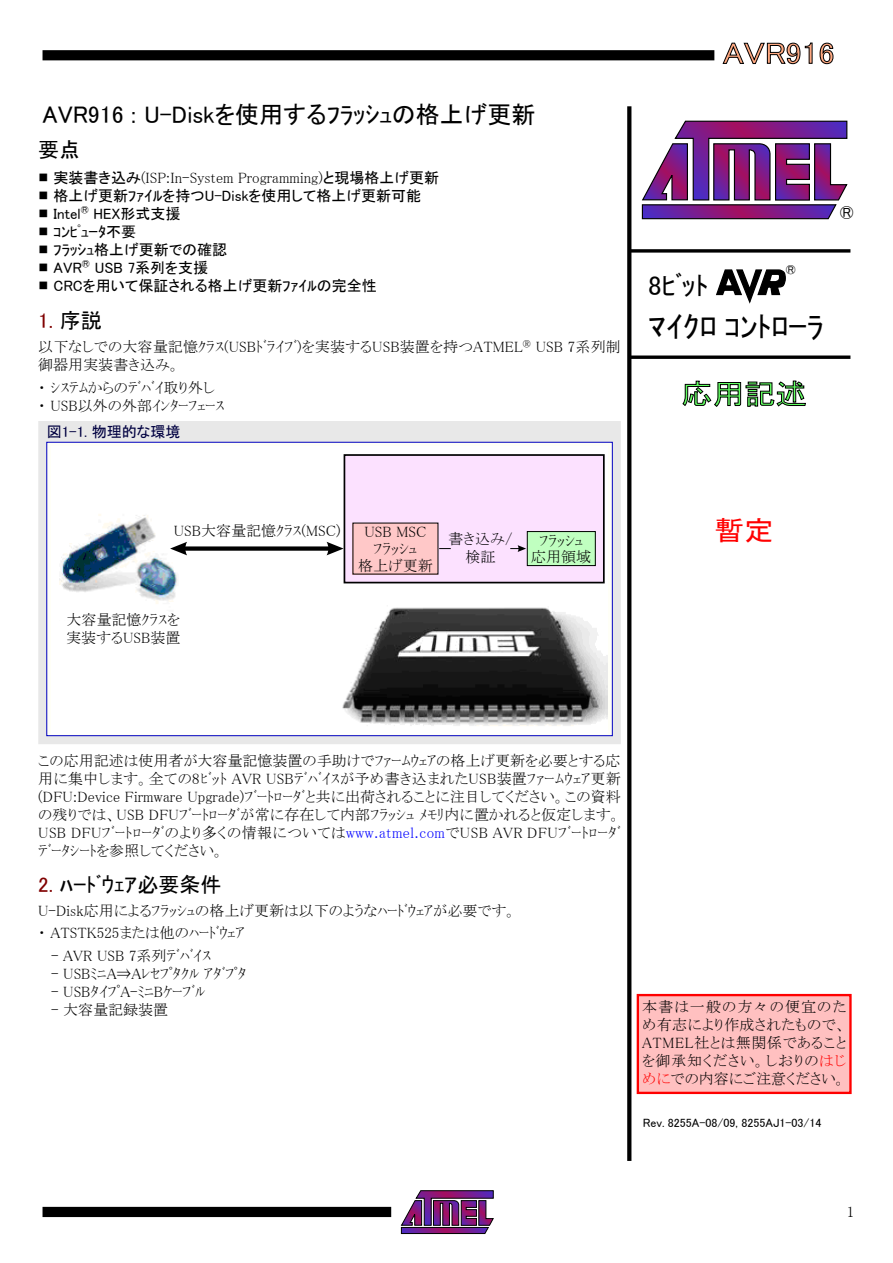
<style>
.page{position:relative;width:893px;height:1263px;background:#fff}
.page>*{position:absolute;margin:0;border:0;box-sizing:border-box;transform-origin:0 0}
.t1{font:30px "MS P Gothic";color:#000}
.t2{font:30px "MS P Gothic";color:#ffa880;scale:1.1 1}
.t3{font:28.5px "MS P Gothic";color:#60ff60;scale:1.1 1}
.t4{font:27px "MS P Gothic";color:#000}
.t5{font:27px "MS P Gothic";color:#f00;scale:1.1 1}
.t6{font:24px "MS P Gothic";color:#000}
.t7{font:21px "MS P Gothic";color:#000}
.t8{font:21px "MS P Gothic";color:#800000}
.t9{font:15px/18px "MS P Mincho";color:#000}
.t10{font:15px "MS P Gothic";color:#000}
.t11{font:15px "MS P Gothic";color:#000040}
.t12{font:12px "MS P Gothic";color:#000}
.s1{font-family:"MS P Gothic";font-size:10.5px}
.s2{font-family:"MS P Gothic"}
.s3{font-size:10.5px}
.s4{color:#000}
.s5{color:#00f}
.s6{color:#800000}
.s7{color:#f00}
</style>
<div class="page">
<svg style="left:641px;top:120px;width:207px;height:100px"></svg>
<svg style="left:716px;top:269px;width:70px;height:35px"></svg>
<svg style="left:631px;top:355px;width:219px;height:4px"></svg>
<svg style="left:631px;top:249px;width:219px;height:4px"></svg>
<svg style="left:627px;top:106px;width:4px;height:1055px;background:#0e0e0e"></svg>
<svg style="left:682px;top:381px;width:124px;height:26px"></svg>
<svg style="left:401px;top:1190px;width:93px;height:44px"></svg>
<div style="left:43px;top:1207px;width:348px;height:10px;background:#000"></div>
<div style="left:43px;top:50px;width:671px;height:10px;background:#000"></div>
<svg style="left:723px;top:43px;width:89px;height:21px"></svg>
<svg style="left:820px;top:43px;width:13px;height:21px"></svg>
<div style="left:638px;top:995px;width:212px;height:98px;background:#ffc0c0"></div>
<div style="left:637px;top:994px;width:215px;height:100px;border:2px solid #f00"></div>
<div style="left:38px;top:421px;width:583px;height:323px;background:#e8e8e8"></div>
<div style="left:47px;top:442px;width:565px;height:294px;background:#fff"></div>
<div style="left:46px;top:442px;width:567px;height:294px;border:1px solid #0000c0"></div>
<img style="left:59px;top:454px;width:548px;height:272px">
<div style="left:55px;top:621px;width:128px;height:30px;background:#fff"></div>
<div style="left:174px;top:506px;width:175px;height:47px;background:#fff"></div>
<div style="left:344px;top:455px;width:260px;height:128px;background:#fce1ff"></div>
<div style="left:344px;top:454px;width:261px;height:129px;border:2px solid #000"></div>
<div style="left:353px;top:523px;width:85px;height:51px;background:#ffc8c8"></div>
<div style="left:527px;top:531px;width:68px;height:35px;background:#c0ffc0"></div>
<div style="left:527px;top:531px;width:69px;height:35px;border:1px solid #000"></div>
<svg style="left:510px;top:545px;width:16px;height:7px"></svg>
<svg style="left:439px;top:548px;width:12px;height:1px"></svg>
<div style="left:179px;top:546px;width:157px;height:5px;background:#000"></div>
<svg style="left:327px;top:542px;width:17px;height:13px"></svg>
<svg style="left:170px;top:542px;width:17px;height:13px"></svg>
<h3 class="t6" style="left:43px;top:103px;width:494px">AVR916 : U-Diskを使用するﾌﾗｯｼｭの格上げ更新</h3>
<h3 class="t7" style="left:38px;top:139px;width:43px">要点</h3>
<p class="t9" style="left:38px;top:168px;width:402px"><span class="s1">■</span> <span class="s2">実装書き込み</span>(ISP:In-System Programming)<span class="s2">と現場格上げ更新</span></p>
<p class="t10" style="left:38px;top:188px;width:384px"><span class="s3">■</span> 格上げ更新ﾌｧｲﾙを持つU-Diskを使用して格上げ更新可能</p>
<p class="t10" style="left:38px;top:206px;width:144px"><span class="s3">■</span> Intel<sup>®</sup> HEX形式支援</p>
<p class="t10" style="left:38px;top:224px;width:99px"><span class="s3">■</span> ｺﾝﾋﾟｭｰﾀ不要</p>
<p class="t10" style="left:38px;top:242px;width:191px"><span class="s3">■</span> ﾌﾗｯｼｭ格上げ更新での確認</p>
<p class="t10" style="left:38px;top:260px;width:171px"><span class="s3">■</span> AVR<sup>®</sup> USB 7系列を支援</p>
<p class="t10" style="left:38px;top:278px;width:340px"><span class="s3">■</span> CRCを用いて保証される格上げ更新ﾌｧｲﾙの完全性</p>
<h3 class="t8" style="left:38px;top:310px;width:65px">1. <span class="s4">序説</span></h3>
<p class="t9" style="left:38px;top:338px;width:584px">以下なしでの大容量記憶ｸﾗｽ(USBﾄﾞﾗｲﾌﾞ)を実装するUSB装置を持つATMEL<sup>®</sup> USB 7系列制御器用実装書き込み。</p>
<p class="t9" style="left:38px;top:379px;width:188px">・ ｼｽﾃﾑからのﾃﾞﾊﾞｲ取り外し・ USB以外の外部ｲﾝﾀｰﾌｪｰｽ</p>
<p class="t11" style="left:47px;top:424px;width:135px">図1-1. 物理的な環境</p>
<h1 class="t2" style="left:723px;top:38px;width:103px">AVR916</h1>
<h3 class="t7" style="left:840px;top:202px;width:16px">®</h3>
<p class="t10" style="left:786px;top:262px;width:12px">®</p>
<h3 class="t4" style="left:648px;top:271px;width:62px">8ﾋﾞｯﾄ</h3>
<h1 class="t1" style="left:648px;top:311px;width:177px">ﾏｲｸﾛ ｺﾝﾄﾛｰﾗ</h1>
<h2 class="t3" style="left:681px;top:379px;width:116px">応用記述</h2>
<p class="t9" style="left:174px;top:521px;width:168px">USB大容量記憶ｸﾗｽ(MSC)</p>
<p class="t9" style="left:66px;top:611px;width:116px">大容量記憶ｸﾗｽを実装するUSB装置</p>
<p class="t9" style="left:358px;top:523px;width:76px;line-height:17.2px;text-align:center">USB MSCﾌﾗｯｼｭ<br>格上げ更新</p>
<p class="t9" style="left:531px;top:532px;width:61px;line-height:16.5px;text-align:center">ﾌﾗｯｼｭ応用領域</p>
<p class="t9" style="left:448px;top:530px;width:66px;text-align:center">書き込み/検証</p>
<h3 class="t5" style="left:714px;top:517px;width:56px">暫定</h3>
<p class="t9" style="left:38px;top:751px;width:584px;text-align:justify">この応用記述は使用者が大容量記憶装置の手助けでﾌｧｰﾑｳｪｱの格上げ更新を必要とする応用に集中します。全ての8ﾋﾞｯﾄ AVR USBﾃﾞﾊﾞｲｽが予め書き込まれたUSB装置ﾌｧｰﾑｳｪｱ更新(DFU:Device Firmware Upgrade)ﾌﾞｰﾄﾛｰﾀﾞと共に出荷されることに注目してください。この資料の残りでは、USB DFUﾌﾞｰﾄﾛｰﾀﾞが常に存在して内部ﾌﾗｯｼｭ ﾒﾓﾘ内に置かれると仮定します。USB DFUﾌﾞｰﾄﾛｰﾀﾞのより多くの情報については<span class="s5">www.atmel.com</span>でUSB AVR DFUﾌﾞｰﾄﾛｰﾀﾞﾃﾞｰﾀｼｰﾄを参照してください。</p>
<h3 class="t7" style="left:38px;top:873px;width:185px"><span class="s6">2.</span> ﾊｰﾄﾞｳｪｱ必要条件</h3>
<p class="t9" style="left:38px;top:899px;width:480px;line-height:22.5px">U-Disk応用によるﾌﾗｯｼｭの格上げ更新は以下のようなﾊｰﾄﾞｳｪｱが必要です。・ ATSTK525または他のﾊｰﾄﾞｳｪｱ</p>
<p class="t9" style="left:51px;top:946px;width:161px">- AVR USB 7系列ﾃﾞﾊﾞｲｽ</p>
<p class="t9" style="left:51px;top:964px;width:197px">- USBﾐﾆA⇒Aﾚｾﾌﾟﾀｸﾙ ｱﾀﾞﾌﾟﾀ</p>
<p class="t9" style="left:51px;top:982px;width:156px">- USBﾀｲﾌﾟA-ﾐﾆBｹｰﾌﾞﾙ</p>
<p class="t9" style="left:51px;top:1000px;width:119px">- 大容量記録装置</p>
<p class="t9" style="left:642px;top:998px;width:206px;text-align:justify">本書は一般の方々の便宜のため有志により作成されたもので、ATMEL社とは無関係であることを御承知ください。しおりの<span class="s7">はじめに</span>での内容にご注意ください。</p>
<p class="t12" style="left:643px;top:1116px;width:180px">Rev. 8255A-08/09, 8255AJ1-03/14</p>
<p class="t9" style="left:847px;top:1202px;width:9px">1</p>
</div>
